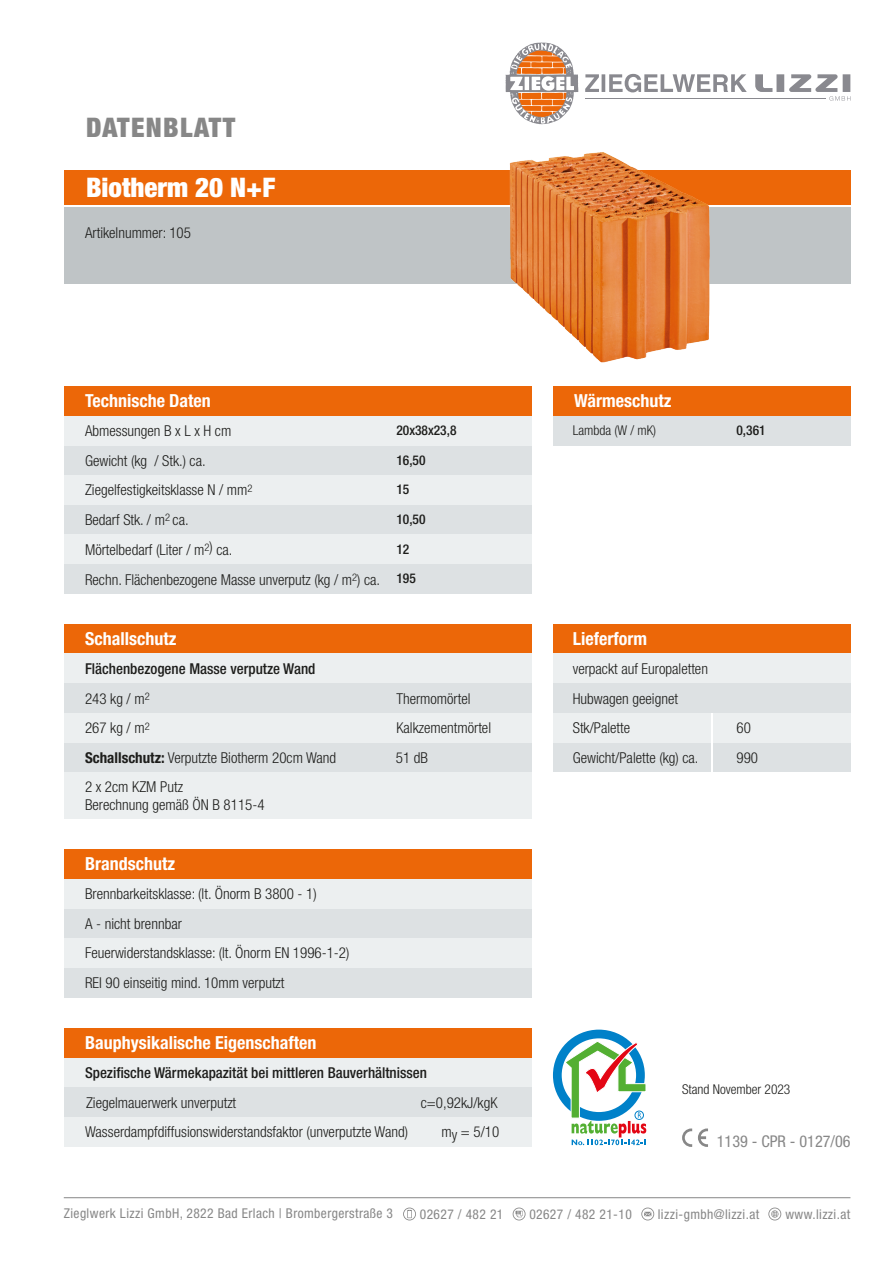
<style>
.page{position:relative;width:893px;height:1263px;background:#fff}
.page>*{position:absolute;margin:0;border:0;box-sizing:border-box;transform-origin:0 0}
.t1{font:900 condensed 27px "Helvetica Neue LT Pro";color:#fff}
.t2{font:900 condensed 27px "Helvetica Neue LT Pro";letter-spacing:.05em;color:#878787}
.t3{font:700 condensed 18px "Helvetica Neue LT Pro";color:#fff}
.t4{font:condensed 16.2px "Helvetica Neue LT Pro";color:#878787}
.t5{font:300 condensed 15px/29.7px "Helvetica Neue LT Pro";color:#1d1d1b}
.t6{font:500 condensed 15px "Helvetica Neue LT Pro";color:#1d1d1b}
.t7{font:condensed 13.5px "Helvetica Neue LT Pro";letter-spacing:.03em;color:#878787}
.t8{font:500 condensed 13.5px "Helvetica Neue LT Pro";color:#1d1d1b}
.t9{font:300 condensed 13.5px "Helvetica Neue LT Pro";color:#1d1d1b}
.s1{font-weight:700}
</style>
<div class="page">
<div style="left:64px;top:207px;width:786px;height:76px;background:#bfc4c6"></div>
<div style="left:64px;top:386px;width:468px;height:30px;background:#ec6708"></div>
<div style="left:64px;top:624px;width:468px;height:30px;background:#ec6708"></div>
<div style="left:553px;top:624px;width:297px;height:30px;background:#ec6708"></div>
<div style="left:64px;top:849px;width:468px;height:30px;background:#ec6708"></div>
<div style="left:64px;top:1028px;width:468px;height:29px;background:#ec6708"></div>
<div style="left:553px;top:386px;width:297px;height:30px;background:#ec6708"></div>
<div style="left:64px;top:505px;width:468px;height:30px;background:#dde1e3"></div>
<div style="left:553px;top:742px;width:297px;height:30px;background:#dde1e3"></div>
<div style="left:64px;top:968px;width:468px;height:30px;background:#dde1e3"></div>
<div style="left:64px;top:445px;width:468px;height:30px;background:#dde1e3"></div>
<div style="left:64px;top:416px;width:468px;height:29px;background:#eceff0"></div>
<div style="left:64px;top:475px;width:468px;height:29px;background:#eceff0"></div>
<div style="left:64px;top:534px;width:468px;height:30px;background:#eceff0"></div>
<div style="left:64px;top:683px;width:468px;height:30px;background:#dde1e3"></div>
<div style="left:64px;top:713px;width:468px;height:30px;background:#eceff0"></div>
<div style="left:553px;top:683px;width:297px;height:30px;background:#dde1e3"></div>
<div style="left:64px;top:654px;width:468px;height:29px;background:#eceff0"></div>
<div style="left:553px;top:654px;width:297px;height:29px;background:#eceff0"></div>
<div style="left:64px;top:743px;width:468px;height:30px;background:#dde1e3"></div>
<div style="left:553px;top:713px;width:297px;height:30px;background:#eceff0"></div>
<div style="left:64px;top:773px;width:468px;height:46px;background:#eceff0"></div>
<div style="left:64px;top:908px;width:468px;height:30px;background:#dde1e3"></div>
<div style="left:64px;top:879px;width:468px;height:29px;background:#eceff0"></div>
<div style="left:64px;top:938px;width:468px;height:30px;background:#eceff0"></div>
<div style="left:64px;top:1057px;width:468px;height:30px;background:#eceff0"></div>
<div style="left:64px;top:1117px;width:468px;height:30px;background:#eceff0"></div>
<div style="left:64px;top:1087px;width:468px;height:30px;background:#dde1e3"></div>
<div style="left:64px;top:564px;width:468px;height:30px;background:#dde1e3"></div>
<div style="left:553px;top:416px;width:297px;height:29px;background:#dde1e3"></div>
<div style="left:64px;top:170px;width:786px;height:34px;background:#ec6708"></div>
<img style="left:489px;top:152px;width:240px;height:211px">
<svg style="left:682px;top:1128px;width:10px;height:19px"></svg>
<svg style="left:698px;top:1128px;width:10px;height:19px"></svg>
<hr style="left:711px;top:713px;width:1px;height:59px;background:#fff">
<svg style="left:403px;top:1207px;width:13px;height:13px"></svg>
<svg style="left:768px;top:1207px;width:13px;height:13px"></svg>
<svg style="left:641px;top:1207px;width:13px;height:13px"></svg>
<svg style="left:513px;top:1207px;width:13px;height:13px"></svg>
<hr style="left:64px;top:1197px;width:786px;height:1px;background:#878787">
<div style="left:553px;top:1029px;width:92px;height:92px;border:9px solid #0081c9;border-radius:50%"></div>
<svg style="left:563px;top:1040px;width:84px;height:105px"></svg>
<hr style="left:585px;top:98px;width:241px;height:1px;background:#89898f">
<svg style="left:585px;top:74px;width:162px;height:18px"></svg>
<svg style="left:755px;top:74px;width:95px;height:27px"></svg>
<svg style="left:505px;top:43px;width:73px;height:81px"></svg>
<h1 class="t2" style="left:86px;top:111px;width:151px">DATENBLATT</h1>
<h1 class="t1" style="left:86px;top:170px;width:191px">Biotherm 20 N+F</h1>
<p class="t5" style="left:85px;top:218px;width:108px">Artikelnummer: 105</p>
<p class="t3" style="left:85px;top:390px;width:127px">Technische Daten</p>
<p class="t5" style="left:85px;top:416px;width:148px">Abmessungen B x L x H cm</p>
<p class="t5" style="left:85px;top:445px;width:122px">Gewicht (kg / Stk.) ca.</p>
<p class="t8" style="left:396px;top:422px;width:62px">20x38x23,8</p>
<p class="t8" style="left:396px;top:452px;width:31px">16,50</p>
<p class="t5" style="left:85px;top:475px;width:169px">Ziegelfestigkeitsklasse N / mm<sup>2</sup></p>
<p class="t8" style="left:396px;top:481px;width:14px">15</p>
<p class="t5" style="left:85px;top:505px;width:105px">Bedarf Stk. / m<sup>2</sup> ca.</p>
<p class="t8" style="left:396px;top:511px;width:31px">10,50</p>
<p class="t5" style="left:85px;top:535px;width:149px">Mörtelbedarf (Liter / m<sup>2</sup>) ca.</p>
<p class="t8" style="left:396px;top:541px;width:14px">12</p>
<p class="t5" style="left:85px;top:564px;width:297px">Rechn. Flächenbezogene Masse unverputz (kg / m<sup>2</sup>) ca.</p>
<p class="t8" style="left:396px;top:571px;width:21px">195</p>
<p class="t3" style="left:574px;top:390px;width:99px">Wärmeschutz</p>
<p class="t9" style="left:573px;top:423px;width:85px">Lambda (W / mK)</p>
<p class="t3" style="left:85px;top:628px;width:93px">Schallschutz</p>
<p class="t3" style="left:573px;top:628px;width:76px">Lieferform</p>
<p class="t6" style="left:85px;top:659px;width:232px">Flächenbezogene Masse verputze Wand</p>
<p class="t5" style="left:573px;top:653px;width:137px">verpackt auf Europaletten</p>
<p class="t8" style="left:736px;top:422px;width:31px">0,361</p>
<p class="t5" style="left:85px;top:683px;width:66px">243 kg / m<sup>2<br></sup>267 kg / m<sup>2</sup></p>
<p class="t5" style="left:396px;top:683px;width:76px">Thermomörtel</p>
<p class="t5" style="left:573px;top:683px;width:107px">Hubwagen geeignet</p>
<p class="t5" style="left:396px;top:713px;width:96px">Kalkzementmörtel</p>
<p class="t5" style="left:573px;top:713px;width:59px">Stk/Palette</p>
<p class="t5" style="left:736px;top:713px;width:16px">60</p>
<p class="t5" style="left:85px;top:743px;width:253px"><span class="s1">Schallschutz:</span> Verputzte Biotherm 20cm Wand</p>
<p class="t5" style="left:396px;top:743px;width:34px">51 dB</p>
<p class="t5" style="left:573px;top:742px;width:127px">Gewicht/Palette (kg) ca.</p>
<p class="t5" style="left:736px;top:742px;width:23px">990</p>
<p class="t5" style="left:85px;top:778px;width:181px;line-height:18px">2 x 2cm KZM Putz<br>Berechnung gemäß ÖN B 8115-4</p>
<p class="t3" style="left:85px;top:853px;width:91px">Brandschutz</p>
<p class="t5" style="left:85px;top:879px;width:233px">Brennbarkeitsklasse: (lt. Önorm B 3800 - 1)</p>
<p class="t5" style="left:85px;top:908px;width:98px">A - nicht brennbar</p>
<p class="t5" style="left:85px;top:938px;width:266px">Feuerwiderstandsklasse: (lt. Önorm EN 1996-1-2)</p>
<p class="t5" style="left:85px;top:968px;width:201px">REI 90 einseitig mind. 10mm verputzt</p>
<p class="t3" style="left:85px;top:1032px;width:233px">Bauphysikalische Eigenschaften</p>
<p class="t6" style="left:85px;top:1063px;width:344px">Spezifische Wärmekapazität bei mittleren Bauverhältnissen</p>
<p class="t5" style="left:86px;top:1087px;width:152px">Ziegelmauerwerk unverputzt</p>
<p class="t5" style="left:421px;top:1087px;width:78px">c=0,92kJ/kgK</p>
<p class="t5" style="left:85px;top:1117px;width:325px">Wasserdampfdiffusionswiderstandsfaktor (unverputzte Wand)</p>
<p class="t5" style="left:441px;top:1117px;width:59px">my = 5/10</p>
<p class="t9" style="left:682px;top:1081px;width:110px">Stand November 2023</p>
<p class="t4" style="left:717px;top:1132px;width:135px">1139 - CPR - 0127/06</p>
<p class="t7" style="left:64px;top:1206px;width:331px">Zieglwerk Lizzi GmbH, 2822 Bad Erlach | Brombergerstraße 3</p>
<p class="t7" style="left:420px;top:1206px;width:85px">02627 / 482 21</p>
<p class="t7" style="left:529px;top:1206px;width:104px">02627 / 482 21-10</p>
<p class="t7" style="left:658px;top:1206px;width:103px">lizzi-gmbh@lizzi.at</p>
<p class="t7" style="left:785px;top:1206px;width:67px">www.lizzi.at</p>
</div>
